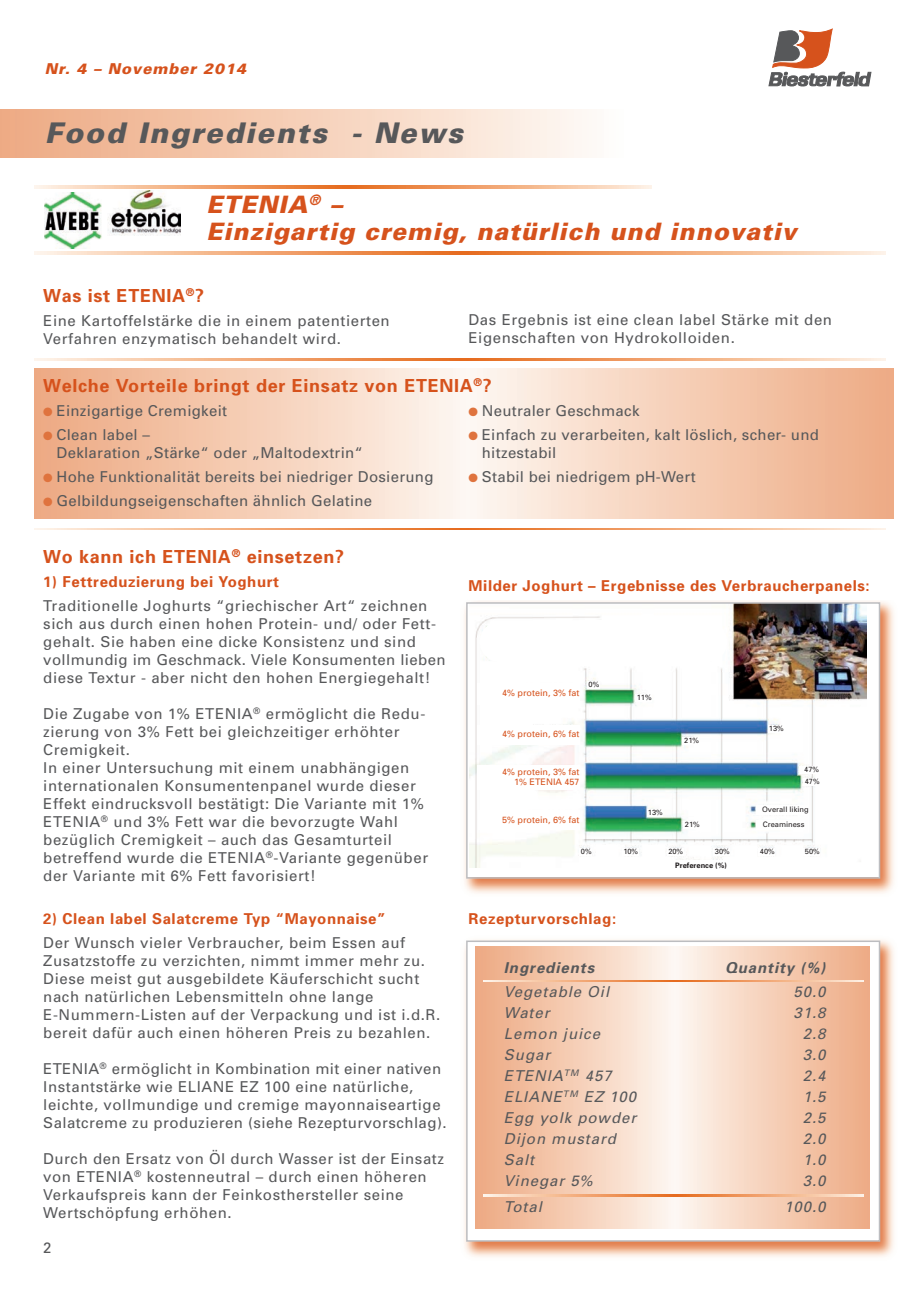
<style>
.page{position:relative;width:920px;height:1290px;background:#fff}
.page>*{position:absolute;margin:0;border:0;box-sizing:border-box;transform-origin:0 0}
.t1{font:italic 900 28.5px "Univers";letter-spacing:.065em;color:#57585a}
.t2{font:italic 900 24px/27px "Univers";letter-spacing:.045em;color:#d6521c}
.t3{font:700 18px "Univers";letter-spacing:.04em;color:#d6521c}
.t4{font:15px/18px "Univers";letter-spacing:.04em;color:#57585a}
.t5{font:15px/18px "Univers";letter-spacing:.02em;color:#57585a}
.t6{font:italic 15px "Univers";letter-spacing:.065em;color:#57585a}
.t7{font:700 15px "Univers";letter-spacing:.04em;color:#d6521c}
.t8{font:italic 700 15px "Univers";letter-spacing:.065em;color:#57585a}
.t9{font:italic 900 15px "Univers";letter-spacing:.065em;color:#d6521c}
.t10{font:9px/10.5px "Univers";color:#d6521c;text-align:right}
.t11{font:7.5px/12.3px "Univers";color:#231f20}
.t12{font:700 7.5px "Univers";color:#231f20}
.s1{color:#df733e}
</style>
<div class="page">
<svg style="left:769px;top:28px;width:102px;height:58px"></svg>
<div style="left:1px;top:110px;width:626px;height:47px;background:linear-gradient(to right,#eda981,#fffcf9)"></div>
<svg style="left:35px;top:185px;width:616px;height:3px;background:#f1ab7c"></svg>
<svg style="left:35px;top:252px;width:850px;height:3px;background:#f1ac7c"></svg>
<svg style="left:35px;top:369px;width:859px;height:149px;background:#f5cfb8"></svg>
<img style="left:44px;top:193px;width:58px;height:55px">
<img style="left:108px;top:191px;width:72px;height:44px">
<svg style="left:35px;top:359px;width:850px;height:1px"></svg>
<img style="left:464px;top:601px;width:430px;height:293px">
<div style="left:468px;top:604px;width:411px;height:273px;background:#fff"></div>
<img style="left:469px;top:605px;width:397px;height:263px">
<div style="left:466px;top:602px;width:414px;height:277px;border:2px solid #bcbdc0"></div>
<svg style="left:35px;top:528px;width:850px;height:2px;background:#f1ac7c"></svg>
<img style="left:464px;top:940px;width:430px;height:317px">
<div style="left:468px;top:942px;width:411px;height:298px;background:#fff"></div>
<div style="left:466px;top:940px;width:414px;height:302px;border:2px solid #bcbdc0"></div>
<div style="left:480px;top:621px;width:247px;height:41px;background:#fff;border-radius:21px"></div>
<svg style="left:476px;top:947px;width:394px;height:282px;background:#f5cfb8"></svg>
<svg style="left:483px;top:980px;width:381px;height:2px"></svg>
<svg style="left:483px;top:1195px;width:381px;height:1px"></svg>
<div style="left:477px;top:683px;width:102px;height:21px;background:#fff"></div>
<div style="left:477px;top:725px;width:102px;height:20px;background:#fff"></div>
<div style="left:477px;top:766px;width:102px;height:24px;background:#fff"></div>
<div style="left:478px;top:810px;width:101px;height:20px;background:#fff"></div>
<div style="left:587px;top:682px;width:12px;height:7px;background:#fff"></div>
<div style="left:662px;top:860px;width:78px;height:12px;background:#fff"></div>
<div style="left:635px;top:694px;width:17px;height:7px;background:#fff"></div>
<div style="left:647px;top:809px;width:16px;height:8px;background:#fff"></div>
<div style="left:683px;top:822px;width:17px;height:7px;background:#fff"></div>
<div style="left:579px;top:848px;width:13px;height:7px;background:#fff"></div>
<div style="left:622px;top:848px;width:16px;height:7px;background:#fff"></div>
<div style="left:667px;top:848px;width:16px;height:7px;background:#fff"></div>
<div style="left:714px;top:848px;width:16px;height:7px;background:#fff"></div>
<div style="left:768px;top:725px;width:16px;height:7px;background:#fff"></div>
<div style="left:682px;top:737px;width:17px;height:8px;background:#fff"></div>
<div style="left:799px;top:766px;width:20px;height:7px;background:#fff"></div>
<div style="left:803px;top:778px;width:17px;height:8px;background:#fff"></div>
<div style="left:756px;top:806px;width:53px;height:9px;background:#fff"></div>
<div style="left:756px;top:821px;width:48px;height:9px;background:#fff"></div>
<div style="left:759px;top:848px;width:16px;height:7px;background:#fff"></div>
<div style="left:804px;top:848px;width:16px;height:7px;background:#fff"></div>
<p class="t9" style="left:45px;top:63px;width:203px">Nr. 4 – November 2014</p>
<h1 class="t1" style="left:45px;top:122px;width:420px">Food Ingredients - News</h1>
<h2 class="t2" style="left:206px;top:193px;width:592px">ETENIA<sup>®</sup> –<br>Einzigartig cremig, natürlich und innovativ</h2>
<p class="t3" style="left:43px;top:289px;width:162px">Was ist ETENIA<sup>®</sup>?</p>
<p class="t4" style="left:43px;top:313px;width:348px">Eine Kartoffelstärke die in einem patentierten<br>Verfahren enzymatisch behandelt wird.</p>
<p class="t4" style="left:468px;top:312px;width:365px">Das Ergebnis ist eine clean label Stärke mit den<br>Eigenschaften von Hydrokolloiden.</p>
<p class="t3" style="left:43px;top:379px;width:450px">Welche Vorteile bringt der Einsatz von ETENIA<sup>®</sup>?</p>
<p class="t5" style="left:43px;top:403px;width:185px"><span class="s1">●</span> Einzigartige Cremigkeit</p>
<p class="t5" style="left:57px;top:427px;width:308px;text-indent:-13px"><span class="s1">●</span> Clean label –<br>Deklaration „Stärke“ oder „Maltodextrin“</p>
<p class="t5" style="left:43px;top:469px;width:392px"><span class="s1">●</span> Hohe Funktionalität bereits bei niedriger Dosierung</p>
<p class="t5" style="left:43px;top:493px;width:330px"><span class="s1">●</span> Gelbildungseigenschaften ähnlich Gelatine</p>
<p class="t5" style="left:468px;top:403px;width:173px"><span class="s1">●</span> Neutraler Geschmack</p>
<p class="t5" style="left:482px;top:427px;width:339px;text-indent:-13px"><span class="s1">●</span> Einfach zu verarbeiten, kalt löslich, scher- und hitzestabil</p>
<p class="t5" style="left:468px;top:469px;width:229px"><span class="s1">●</span> Stabil bei niedrigem pH-Wert</p>
<p class="t3" style="left:43px;top:550px;width:302px">Wo kann ich ETENIA<sup>®</sup> einsetzen?</p>
<p class="t7" style="left:43px;top:576px;width:237px">1) Fettreduzierung bei Yoghurt</p>
<p class="t4" style="left:43px;top:598px;width:404px">Traditionelle Joghurts “griechischer Art“ zeichnen sich aus durch einen hohen Protein- und/ oder Fett&shy;gehalt. Sie haben eine dicke Konsistenz und sind vollmundig im Geschmack. Viele Konsumenten lieben diese Textur - aber nicht den hohen Energiegehalt!</p>
<p class="t4" style="left:43px;top:706px;width:386px">Die Zugabe von 1% ETENIA<sup>®</sup> ermöglicht die Redu&shy;zierung von 3% Fett bei gleichzeitiger erhöhter Cremigkeit.<br>In einer Untersuchung mit einem unabhängigen internationalen Konsumentenpanel wurde dieser Effekt eindrucksvoll bestätigt: Die Variante mit 1% ETENIA<sup>®</sup> und 3% Fett war die bevorzugte Wahl bezüglich Cremigkeit – auch das Gesamturteil betreffend wurde die ETENIA<sup>®</sup>-Variante gegenüber der Variante mit 6% Fett favorisiert!</p>
<p class="t7" style="left:43px;top:913px;width:344px">2) Clean label Salatcreme Typ “Mayonnaise”</p>
<p class="t4" style="left:43px;top:935px;width:398px">Der Wunsch vieler Verbraucher, beim Essen auf Zusatzstoffe zu verzichten, nimmt immer mehr zu.<br>Diese meist gut ausgebildete Käuferschicht sucht nach natürlichen Lebensmitteln ohne lange E-Nummern-Listen auf der Verpackung und ist i.d.R. bereit dafür auch einen höheren Preis zu bezahlen.</p>
<p class="t4" style="left:43px;top:1061px;width:405px">ETENIA<sup>®</sup> ermöglicht in Kombination mit einer nativen Instantstärke wie ELIANE EZ 100 eine natürliche, leichte, vollmundige und cremige mayonnaiseartige Salatcreme zu produzieren (siehe Rezepturvorschlag).</p>
<p class="t4" style="left:43px;top:1151px;width:402px">Durch den Ersatz von Öl durch Wasser ist der Einsatz von ETENIA<sup>®</sup> kostenneutral – durch einen höheren Verkaufspreis kann der Feinkosthersteller seine Wertschöpfung erhöhen.</p>
<p class="t4" style="left:43px;top:1240px;width:10px">2</p>
<p class="t7" style="left:468px;top:580px;width:403px">Milder Joghurt – Ergebnisse des Verbraucherpanels:</p>
<p class="t10" style="left:502px;top:688px;width:79px">4% protein, 3% fat</p>
<p class="t10" style="left:502px;top:730px;width:79px">4% protein, 6% fat</p>
<p class="t10" style="left:502px;top:767px;width:79px">4% protein, 3% fat<br>1% ETENIA 457</p>
<p class="t10" style="left:502px;top:815px;width:79px">5% protein, 6% fat</p>
<p class="t11" style="left:589px;top:679px;width:12px">0%</p>
<p class="t11" style="left:637px;top:691px;width:16px">11%</p>
<p class="t11" style="left:684px;top:735px;width:16px">21%</p>
<p class="t11" style="left:648px;top:807px;width:16px">13%</p>
<p class="t11" style="left:685px;top:819px;width:16px">21%</p>
<p class="t11" style="left:581px;top:845px;width:12px">0%</p>
<p class="t11" style="left:623px;top:845px;width:16px">10%</p>
<p class="t11" style="left:668px;top:845px;width:16px">20%</p>
<p class="t11" style="left:715px;top:845px;width:16px">30%</p>
<p class="t12" style="left:675px;top:863px;width:53px">Preference (%)</p>
<p class="t11" style="left:769px;top:723px;width:16px">13%</p>
<p class="t11" style="left:804px;top:764px;width:17px">47%<br>47%</p>
<p class="t11" style="left:762px;top:803px;width:48px;line-height:15px">Overall liking<br>Creaminess</p>
<p class="t11" style="left:760px;top:845px;width:16px">40%</p>
<p class="t11" style="left:805px;top:845px;width:16px">50%</p>
<p class="t7" style="left:468px;top:913px;width:149px">Rezepturvorschlag:</p>
<p class="t8" style="left:504px;top:962px;width:92px">Ingredients</p>
<p class="t8" style="left:725px;top:962px;width:102px">Quantity (%)</p>
<p class="t6" style="left:504px;top:986px;width:107px">Vegetable Oil</p>
<p class="t6" style="left:793px;top:986px;width:33px">50.0</p>
<p class="t6" style="left:504px;top:1007px;width:47px">Water</p>
<p class="t6" style="left:793px;top:1007px;width:33px">31.8</p>
<p class="t6" style="left:504px;top:1028px;width:98px">Lemon juice</p>
<p class="t6" style="left:803px;top:1028px;width:24px">2.8</p>
<p class="t6" style="left:504px;top:1049px;width:48px">Sugar</p>
<p class="t6" style="left:803px;top:1049px;width:24px">3.0</p>
<p class="t6" style="left:504px;top:1070px;width:109px">ETENIA<sup>TM</sup> 457</p>
<p class="t6" style="left:803px;top:1070px;width:24px">2.4</p>
<p class="t6" style="left:504px;top:1091px;width:134px">ELIANE<sup>TM</sup> EZ 100</p>
<p class="t6" style="left:803px;top:1091px;width:24px">1.5</p>
<p class="t6" style="left:504px;top:1112px;width:134px">Egg yolk powder</p>
<p class="t6" style="left:803px;top:1112px;width:24px">2.5</p>
<p class="t6" style="left:504px;top:1133px;width:114px">Dijon mustard</p>
<p class="t6" style="left:803px;top:1133px;width:24px">2.0</p>
<p class="t6" style="left:504px;top:1154px;width:32px">Salt</p>
<p class="t6" style="left:803px;top:1154px;width:24px">1.0</p>
<p class="t6" style="left:504px;top:1175px;width:91px">Vinegar 5%</p>
<p class="t6" style="left:803px;top:1175px;width:24px">3.0</p>
<p class="t6" style="left:504px;top:1201px;width:40px">Total</p>
<p class="t6" style="left:784px;top:1201px;width:43px">100.0</p>
</div>
